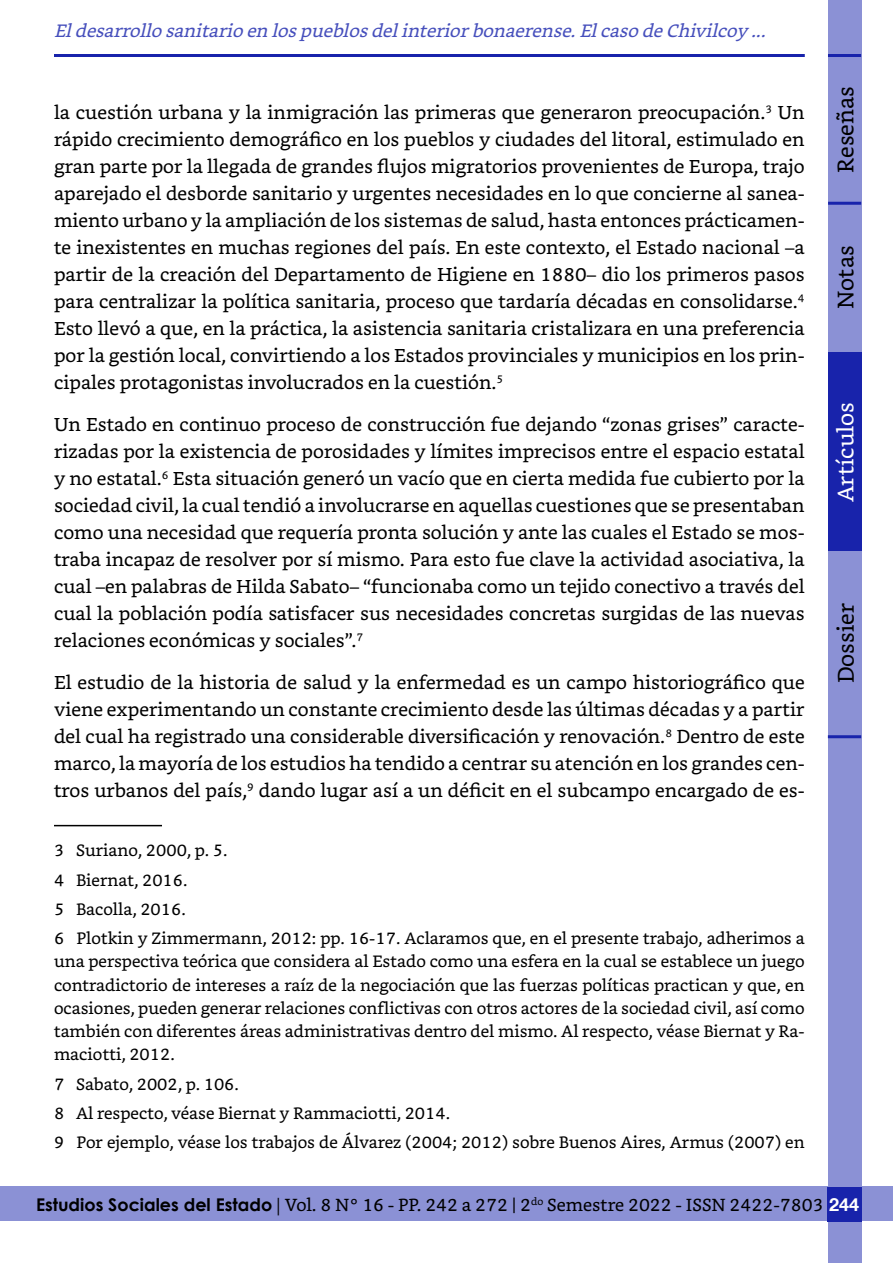
<style>
.page{position:relative;width:893px;height:1263px;background:#fff}
.page>*{position:absolute;margin:0;border:0;box-sizing:border-box;transform-origin:0 0}
.t1{font:22.5px "Bookerly";color:#000}
.t2{font:22.5px "Bookerly";color:#fff}
.Cuerpo{font:18.75px/27px "Bookerly";color:#000;text-align:justify}
.t3{font:italic 18px "Bookerly";color:#464fbc}
.t4{font:17.55px "Bookerly";color:#000}
.Notas_al_pie{font:16.5px/23.2px "Bookerly";color:#000;text-align:justify}
.s1{font-family:"Century Gothic";font-weight:700}
.s2{font-family:"Minion Pro"}
.s3{font-family:"Helvetica Neue";font-weight:700;font-size:18px;color:#fff}
</style>
<div class="page">
<div style="left:0;top:1187px;width:893px;height:34px;background:#8b91d5"></div>
<div style="left:828px;top:0;width:33px;height:1263px;background:#8b91d5"></div>
<div style="left:828px;top:352px;width:33px;height:199px;background:#1823ab"></div>
<div style="left:827px;top:1187px;width:35px;height:35px;background:#1823ab"></div>
<hr style="left:828px;top:202px;width:33px;height:3px;background:#1823ab">
<hr style="left:828px;top:54px;width:33px;height:3px;background:#1823ab">
<hr style="left:54px;top:54px;width:751px;height:3px;background:#1823ab">
<hr style="left:828px;top:735px;width:33px;height:3px;background:#1823ab">
<hr style="left:54px;top:825px;width:108px;height:1px;background:#000">
<p class="t3" style="left:54px;top:20px;width:719px">Eldesarrollosanitarioenlospueblosdelinteriorbonaerense.ElcasodeChivilcoy...</p>
<p class="Cuerpo" style="left:54px;top:99px;width:752px">la cuestión urbana y la inmigración las primeras que generaron preocupación.<sup>3</sup> Un rápido crecimiento demográfico en los pueblos y ciudades del litoral, estimulado en gran parte por la llegada de grandes flujos migratorios provenientes de Europa, trajo aparejado el desborde sanitario y urgentes necesidades en lo que concierne al sanea&shy;miento urbano y la ampliación de los sistemas de salud, hasta entonces prácticamen&shy;te inexistentes en muchas regiones del país. En este contexto, el Estado nacional –a partir de la creación del Departamento de Higiene en 1880– dio los primeros pasos para centralizar la política sanitaria, proceso que tardaría décadas en consolidarse.<sup>4<br></sup>Esto llevó a que, en la práctica, la asistencia sanitaria cristalizara en una preferencia por la gestión local, convirtiendo a los Estados provinciales y municipios en los prin&shy;cipales protagonistas involucrados en la cuestión.<sup>5</sup></p>
<p class="Cuerpo" style="left:54px;top:411px;width:752px">Un Estado en continuo proceso de construcción fue dejando “zonas grises” caracte&shy;rizadas por la existencia de porosidades y límites imprecisos entre el espacio estatal y no estatal.<sup>6</sup> Esta situación generó un vacío que en cierta medida fue cubierto por la sociedad civil, la cual tendió a involucrarse en aquellas cuestiones que se presentaban como una necesidad que requería pronta solución y ante las cuales el Estado se mos&shy;traba incapaz de resolver por sí mismo. Para esto fue clave la actividad asociativa, la cual –en palabras de Hilda Sabato– “funcionaba como un tejido conectivo a través del cual la población podía satisfacer sus necesidades concretas surgidas de las nuevas relaciones económicas y sociales”.<sup>7</sup></p>
<p class="Cuerpo" style="left:54px;top:669px;width:752px">El estudio de la historia de salud y la enfermedad es un campo historiográfico que viene experimentando un constante crecimiento desde las últimas décadas y a partir del cual ha registrado una considerable diversificación y renovación.<sup>8</sup> Dentro de este marco, la mayoría de los estudios ha tendido a centrar su atención en los grandes cen&shy;tros urbanos del país,<sup>9</sup> dando lugar así a un déficit en el subcampo encargado de es-</p>
<p class="Notas_al_pie" style="left:54px;top:839px;width:175px">3 Suriano, 2000, p. 5.</p>
<p class="Notas_al_pie" style="left:54px;top:868px;width:135px">4 Biernat, 2016.</p>
<p class="Notas_al_pie" style="left:54px;top:897px;width:133px">5 Bacolla, 2016.</p>
<p class="Notas_al_pie" style="left:54px;top:927px;width:752px">6 Plotkin y Zimmermann, 2012: pp. 16-17. Aclaramos que, en el presente trabajo, adherimos a una perspectiva teórica que considera al Estado como una esfera en la cual se establece un juego contradictorio de intereses a raíz de la negociación que las fuerzas políticas practican y que, en ocasiones, pueden generar relaciones conflictivas con otros actores de la sociedad civil, así como también con diferentes áreas administrativas dentro del mismo. Al respecto, véase Biernat y Ra&shy;maciotti, 2012.</p>
<p class="Notas_al_pie" style="left:54px;top:1072px;width:186px">7 Sabato, 2002, p. 106.</p>
<p class="Notas_al_pie" style="left:54px;top:1101px;width:398px">8 Al respecto, véase Biernat y Rammaciotti, 2014.</p>
<p class="Notas_al_pie" style="left:54px;top:1131px;width:752px">9 Por ejemplo, véase los trabajos de Álvarez (2004; 2012) sobre Buenos Aires, Armus (2007) en</p>
<p class="t1" style="left:833px;top:173px;width:88px;rotate:-90deg">Reseñas</p>
<p class="t1" style="left:833px;top:309px;width:65px;rotate:-90deg">Notas</p>
<p class="t2" style="left:833px;top:502px;width:102px;rotate:-90deg">Artículos</p>
<p class="t1" style="left:833px;top:683px;width:82px;rotate:-90deg">Dossier</p>
<p class="t4" style="left:36px;top:1194px;width:825px"><span class="s1">Estudios Sociales del Estado</span> <span class="s2">|</span> Vol. 8 N° 16 - PP. 242 a 272 | 2<sup>do</sup> Semestre 2022 - ISSN 2422-7803 <span class="s3">244</span></p>
</div>
